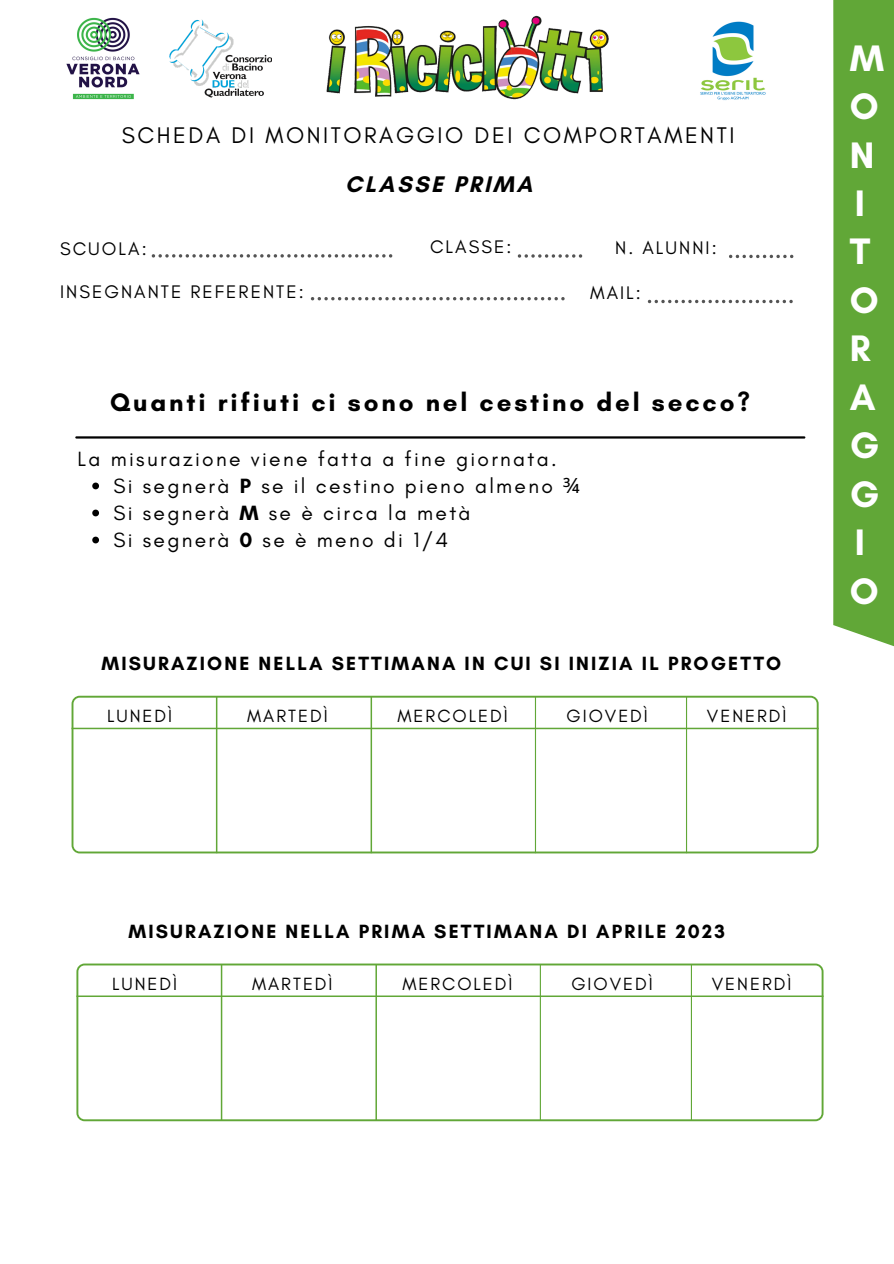
<style>
.page{position:relative;width:894px;height:1264px;background:#fff}
.page>*{position:absolute;margin:0;border:0;box-sizing:border-box;transform-origin:0 0}
.t1{font:700 37.5px/48.4px "Glacial Indifference";color:#fff}
.t2{font:700 25.8px "Glacial Indifference";letter-spacing:.11em;color:#000}
.t3{font:23.1px "Glacial Indifference";letter-spacing:.11em;color:#000}
.t4{font:700 23.1px "Glacial Indifference";letter-spacing:.11em;color:#000}
.t5{font:21px/27px "Glacial Indifference";letter-spacing:.11em;color:#000}
.t6{font:700 19.5px "Glacial Indifference";letter-spacing:.11em;color:#000}
.t7{font:18.6px "Glacial Indifference";letter-spacing:.11em;color:#000}
.t8{font:18px "Glacial Indifference";letter-spacing:.11em;color:#000}
.s1{font-weight:700}
.s2{font-family:"Noto Sans"}
</style>
<div class="page">
<div style="left:833px;top:0;width:60px;height:646px;background:#61a737"></div>
<svg style="left:71px;top:695px;width:747px;height:158px"></svg>
<svg style="left:92px;top:482px;width:7px;height:7px"></svg>
<svg style="left:92px;top:509px;width:7px;height:7px"></svg>
<svg style="left:92px;top:536px;width:7px;height:7px"></svg>
<hr style="left:76px;top:436px;width:728px;height:2px;background:#000">
<svg style="left:152px;top:254px;width:240px;height:3px"></svg>
<svg style="left:517px;top:254px;width:65px;height:4px"></svg>
<svg style="left:729px;top:255px;width:64px;height:3px"></svg>
<svg style="left:311px;top:297px;width:253px;height:3px"></svg>
<svg style="left:647px;top:300px;width:145px;height:3px"></svg>
<hr style="left:71px;top:727px;width:747px;height:2px;background:#61a737">
<hr style="left:216px;top:696px;width:1px;height:157px;background:#61a737">
<hr style="left:370px;top:696px;width:2px;height:157px;background:#61a737">
<hr style="left:534px;top:696px;width:2px;height:157px;background:#61a737">
<hr style="left:685px;top:696px;width:2px;height:157px;background:#61a737">
<svg style="left:76px;top:963px;width:747px;height:158px"></svg>
<hr style="left:76px;top:995px;width:747px;height:2px;background:#61a737">
<hr style="left:221px;top:964px;width:1px;height:156px;background:#61a737">
<hr style="left:375px;top:964px;width:2px;height:156px;background:#61a737">
<hr style="left:539px;top:964px;width:1px;height:156px;background:#61a737">
<hr style="left:690px;top:964px;width:1px;height:156px;background:#61a737">
<img style="left:326px;top:15px;width:283px;height:85px">
<img style="left:169px;top:19px;width:102px;height:78px">
<img style="left:700px;top:21px;width:66px;height:80px">
<img style="left:66px;top:17px;width:74px;height:83px">
<p class="t3" style="left:122px;top:121px;width:614px">SCHEDA DI MONITORAGGIO DEI COMPORTAMENTI</p>
<p class="t4" style="left:345px;top:170px;width:188px">CLASSE PRIMA</p>
<p class="t7" style="left:60px;top:237px;width:88px">SCUOLA:</p>
<p class="t7" style="left:430px;top:235px;width:83px">CLASSE:</p>
<p class="t7" style="left:615px;top:236px;width:103px">N. ALUNNI:</p>
<p class="t7" style="left:60px;top:280px;width:245px">INSEGNANTE REFERENTE:</p>
<p class="t7" style="left:590px;top:281px;width:52px">MAIL:</p>
<p class="t2" style="left:110px;top:387px;width:641px">Quanti rifiuti ci sono nel cestino del secco?</p>
<p class="t5" style="left:78px;top:445px;width:480px">La misurazione viene fatta a fine giornata.</p>
<p class="t5" style="left:113px;top:472px;width:467px">Si segnerà <span class="s1">P</span> se il cestino pieno almeno <span class="s2">¾<br></span>Si segnerà <span class="s1">M</span> se è circa la metà<br>Si segnerà <span class="s1">0</span> se è meno di 1/4</p>
<p class="t6" style="left:101px;top:651px;width:681px">MISURAZIONE NELLA SETTIMANA IN CUI SI INIZIA IL PROGETTO</p>
<p class="t8" style="left:107px;top:704px;width:67px">LUNEDÌ</p>
<p class="t8" style="left:247px;top:704px;width:82px">MARTEDÌ</p>
<p class="t8" style="left:397px;top:704px;width:112px">MERCOLEDÌ</p>
<p class="t8" style="left:566px;top:704px;width:83px">GIOVEDÌ</p>
<p class="t8" style="left:706px;top:704px;width:81px">VENERDÌ</p>
<h1 class="t1" style="left:849px;top:33px;width:36px">M<br>O<br>N<br>I<br>T<br>O<br>R<br>A<br>G<br>G<br>I<br>O</h1>
<p class="t6" style="left:128px;top:919px;width:598px">MISURAZIONE NELLA PRIMA SETTIMANA DI APRILE 2023</p>
<p class="t8" style="left:112px;top:972px;width:67px">LUNEDÌ</p>
<p class="t8" style="left:252px;top:972px;width:82px">MARTEDÌ</p>
<p class="t8" style="left:402px;top:972px;width:112px">MERCOLEDÌ</p>
<p class="t8" style="left:571px;top:972px;width:83px">GIOVEDÌ</p>
<p class="t8" style="left:711px;top:972px;width:81px">VENERDÌ</p>
</div>
